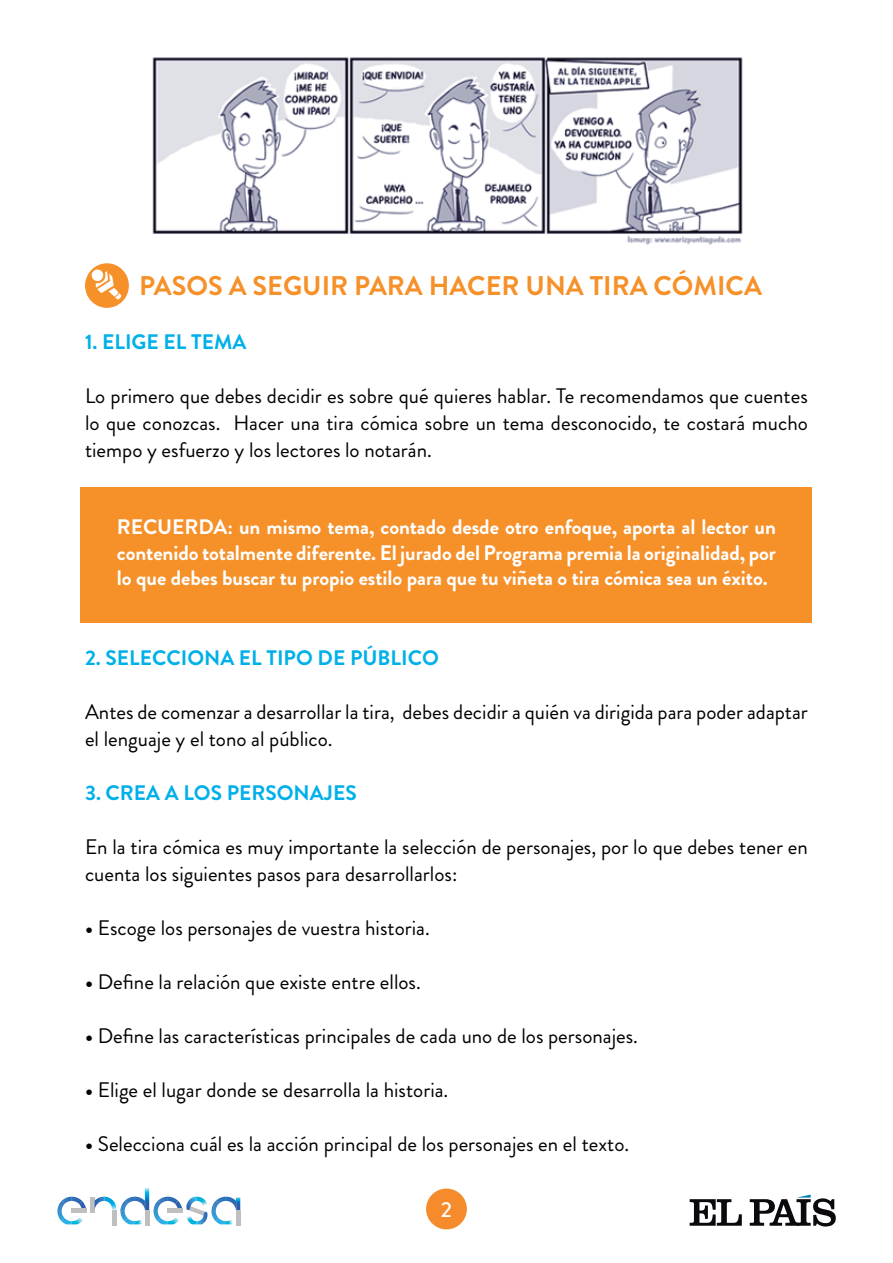
<style>
.page{position:relative;width:893px;height:1263px;background:#fff}
.page>*{position:absolute;margin:0;border:0;box-sizing:border-box;transform-origin:0 0}
.t1{font:700 27px "Brandon Grotesque";color:#f69029}
.t2{font:500 21.6px "Brandon Grotesque";color:#fff}
.t3{font:21px/27px "Brandon Grotesque";color:#000}
.t4{font:700 21px/25.2px "Brandon Grotesque";letter-spacing:-.005em;color:#fff;text-align:justify}
.t5{font:700 21px "Brandon Grotesque";color:#00b0e8}
.s1{font-weight:700}
</style>
<div class="page">
<svg style="left:690px;top:1199px;width:52px;height:27px"></svg>
<svg style="left:750px;top:1194px;width:86px;height:32px"></svg>
<div style="left:90px;top:1198px;width:5px;height:15px;background:#bebfbe"></div>
<hr style="left:112px;top:1210px;width:4px;height:15px;background:#bebfbe">
<hr style="left:236px;top:1210px;width:4px;height:15px;background:#bebfbe">
<svg style="left:57px;top:1197px;width:29px;height:27px"></svg>
<div style="left:71px;top:1208px;width:15px;height:5px;background:#bebfbe"></div>
<svg style="left:153px;top:1197px;width:87px;height:27px"></svg>
<div style="left:167px;top:1208px;width:15px;height:5px;background:#bebfbe"></div>
<hr style="left:145px;top:1210px;width:4px;height:15px;background:#bebfbe">
<img style="left:145px;top:1187px;width:4px;height:23px">
<svg style="left:95px;top:1197px;width:51px;height:27px"></svg>
<div style="left:426px;top:1188px;width:41px;height:41px;background:#f58b2a;border-radius:50%"></div>
<div style="left:85px;top:263px;width:44px;height:45px;background:#f69029;border-radius:50%"></div>
<img style="left:89px;top:268px;width:34px;height:34px">
<div style="left:81px;top:487px;width:731px;height:135px;background:#f69029"></div>
<img style="left:152px;top:57px;width:591px;height:188px">
<p class="t1" style="left:139px;top:267px;width:624px">PASOS A SEGUIR PARA HACER UNA TIRA CÓMICA</p>
<p class="t5" style="left:85px;top:327px;width:163px">1. ELIGE EL TEMA</p>
<p class="t3" style="left:85px;top:383px;width:724px;text-align:justify">Lo primero que debes decidir es sobre qué quieres hablar. Te recomendamos que cuentes lo que conozcas. Hacer una tira cómica sobre un tema desconocido, te costará mucho tiempo y esfuerzo y los lectores lo notarán.</p>
<p class="t4" style="left:117px;top:515px;width:661px">RECUERDA: un mismo tema, contado desde otro enfoque, aporta al lector un contenido totalmente diferente. El jurado del Programa premia la originalidad, por lo que debes buscar tu propio estilo para que tu viñeta o tira cómica sea un éxito.</p>
<p class="t5" style="left:85px;top:643px;width:355px">2. SELECCIONA EL TIPO DE PÚBLICO</p>
<p class="t3" style="left:85px;top:699px;width:724px">Antes de comenzar a desarrollar la tira, debes decidir a quién va dirigida para poder adaptar el lenguaje y el tono al público.</p>
<p class="t5" style="left:85px;top:778px;width:273px">3. CREA A LOS PERSONAJES</p>
<p class="t3" style="left:85px;top:834px;width:724px">En la tira cómica es muy importante la selección de personajes, por lo que debes tener en cuenta los siguientes pasos para desarrollarlos:</p>
<p class="t3" style="left:85px;top:915px;width:346px"><span class="s1">•</span> Escoge los personajes de vuestra historia.</p>
<p class="t3" style="left:85px;top:969px;width:337px"><span class="s1">•</span> Define la relación que existe entre ellos.</p>
<p class="t3" style="left:85px;top:1023px;width:554px"><span class="s1">•</span> Define las características principales de cada uno de los personajes.</p>
<p class="t3" style="left:85px;top:1077px;width:365px"><span class="s1">•</span> Elige el lugar donde se desarrolla la historia.</p>
<p class="t3" style="left:85px;top:1131px;width:546px"><span class="s1">•</span> Selecciona cuál es la acción principal de los personajes en el texto.</p>
<p class="t2" style="left:441px;top:1194px;width:13px">2</p>
</div>
